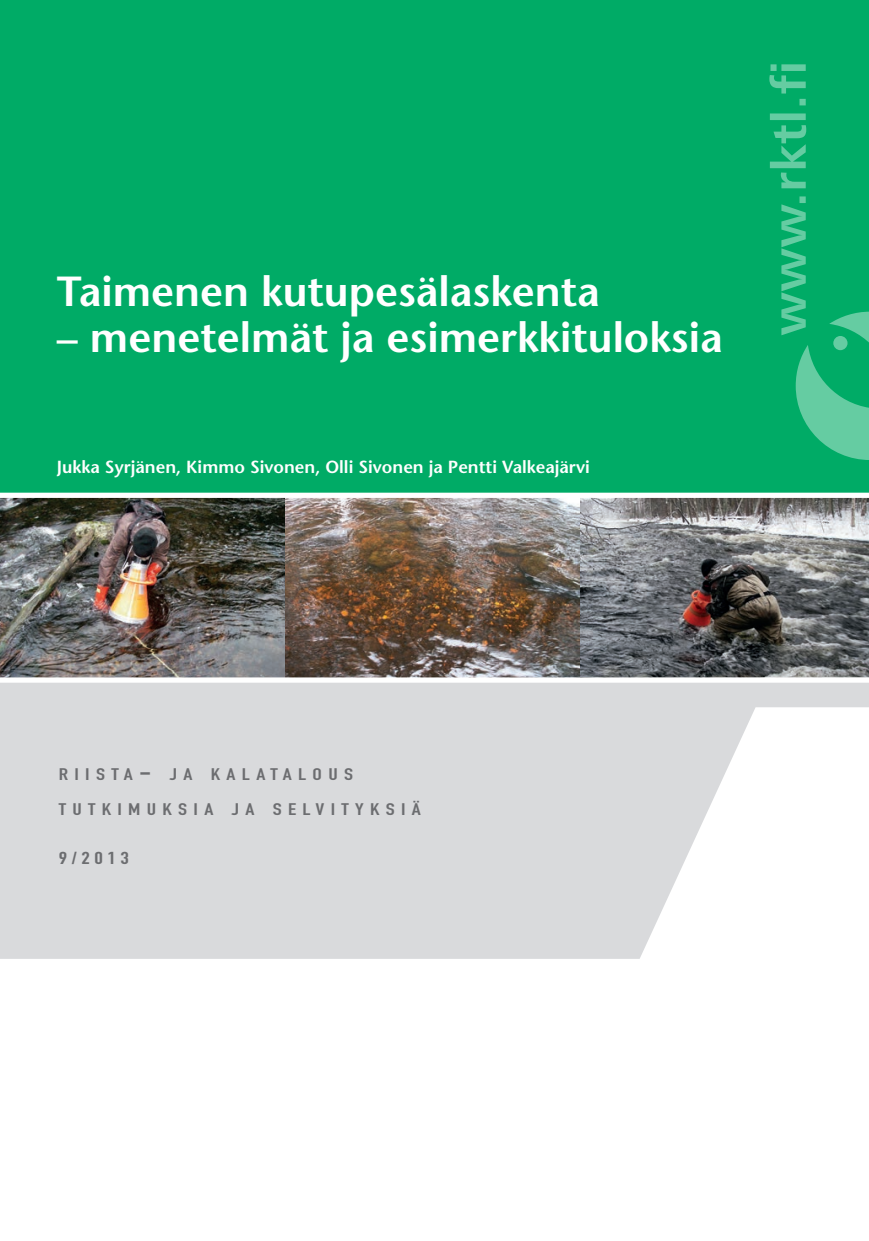
<style>
.page{position:relative;width:869px;height:1241px;background:#fff}
.page>*{position:absolute;margin:0;border:0;box-sizing:border-box;transform-origin:0 0}
.t1{font:600 42px "Stone Sans Std";color:#fff}
.t2{font:600 17.5px "Stone Sans Std";color:#fff}
.t3{font:17.15px "DIN Engschrift Std";color:#6c6d70;scale:1.33 1}
.t4{font:16.45px/35px "DIN Engschrift Std";letter-spacing:.285em;color:#6c6d70;scale:1.33 1}
.s1{font-size:23.62px}
</style>
<div class="page">
<div style="left:0;top:0;width:868px;height:496px;background:#00ab66"></div>
<img style="left:0;top:498px;width:868px;height:461px">
<svg style="left:769px;top:64px;width:99px;height:396px"></svg>
<div style="left:0;top:677px;width:868px;height:5px;background:#fff"></div>
<div style="left:0;top:492px;width:868px;height:6px;background:#fff"></div>
<h1 class="t1" style="left:57px;top:266px;width:544px">Taimenen kutupesälaskenta</h1>
<h1 class="t1" style="left:57px;top:312px;width:667px">– menetelmät ja esimerkkituloksia</h1>
<p class="t2" style="left:57px;top:456px;width:534px">Jukka Syrjänen, Kimmo Sivonen, Olli Sivonen ja Pentti Valkeajärvi</p>
<p class="t4" style="left:59px;top:756px;width:274px">RIISTA<span class="s1">-</span> JA KALATALOUS<br>TUTKIMUKSIA JA SELVITYKSIÄ</p>
<p class="t3" style="left:59px;top:847px;width:54px">9/2013</p>
</div>
